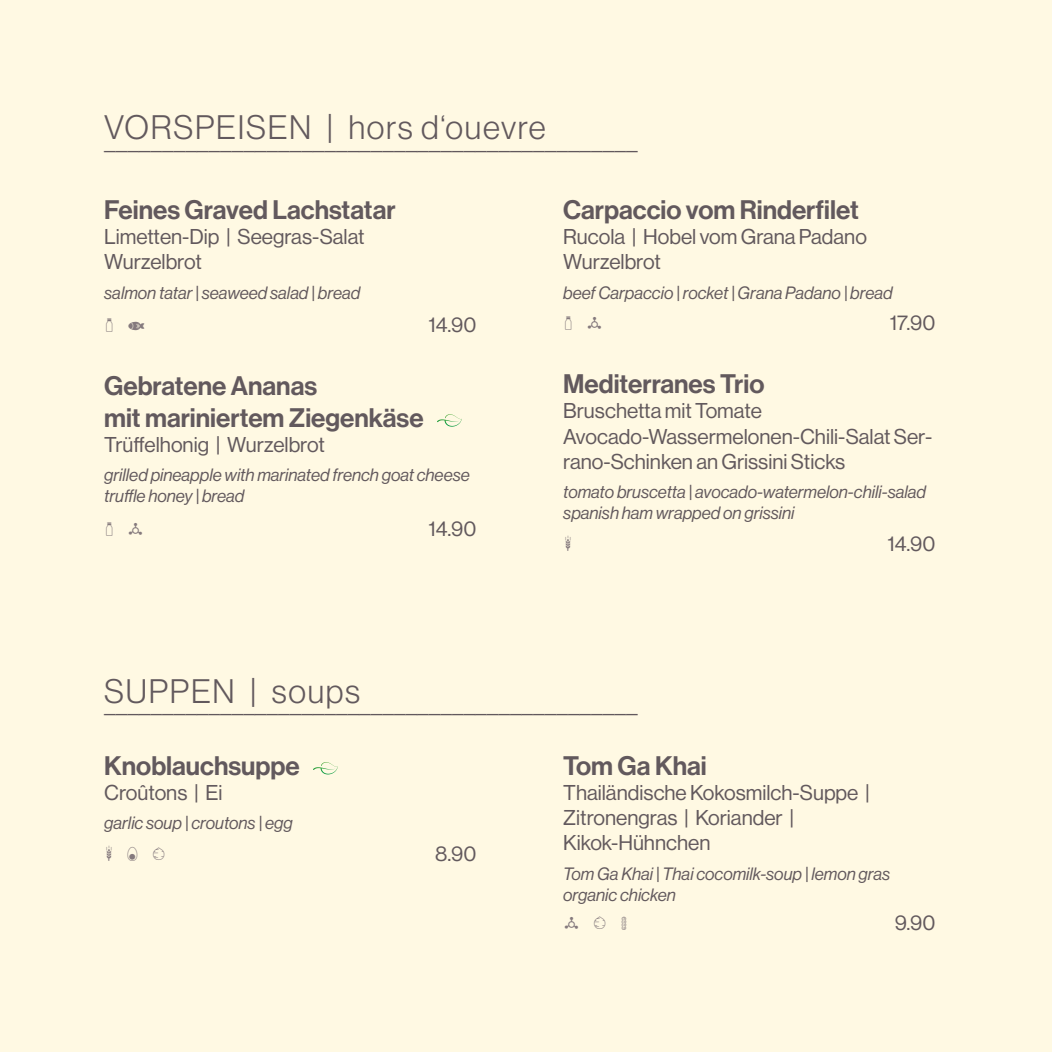
<style>
.page{position:relative;width:1052px;height:1052px;background:#fff9e3}
.page>*{position:absolute;margin:0;border:0;box-sizing:border-box;transform-origin:0 0}
.t1{font:33.25px "N Haas Grotesk DS Pro 45 Lt";letter-spacing:.05em;color:#62595d}
.t2{font:31.5px "N Haas Grotesk DS Pro 35 X Lt";color:#62595d}
.t3{font:26.25px/31.5px "N Haas Grotesk DS Pro 65 Md";color:#62595d}
.t4{font:21px/25.2px "N Haas Grotesk DS Pro 55 Rg";color:#62595d}
.t5{font:21px "Allergiker";color:#857a7d}
.t6{font:17.5px/21px "N Haas Grotesk DS Pro 56 It";color:#62595d}
</style>
<div class="page">
<svg style="left:437px;top:414px;width:25px;height:13px"></svg>
<svg style="left:313px;top:762px;width:25px;height:12px"></svg>
<h1 class="t1" style="left:104px;top:109px;width:443px">VORSPEISEN | hors d‘ouevre</h1>
<h2 class="t2" style="left:104px;top:118px;width:535px">______________________________________________</h2>
<p class="t3" style="left:104px;top:194px;width:293px">Feines Graved Lachstatar</p>
<p class="t4" style="left:104px;top:224px;width:262px">Limetten-Dip | Seegras-Salat<br>Wurzelbrot</p>
<p class="t6" style="left:104px;top:282px;width:258px">salmon tatar | seaweed salad | bread</p>
<p class="t5" style="left:104px;top:313px;width:43px">C F</p>
<p class="t4" style="left:428px;top:312px;width:49px">14.90</p>
<p class="t3" style="left:104px;top:371px;width:321px">Gebratene Ananas<br>mit mariniertem Ziegenkäse</p>
<p class="t4" style="left:104px;top:432px;width:222px">Trüffelhonig | Wurzelbrot</p>
<p class="t6" style="left:104px;top:465px;width:367px">grilled pineapple with marinated french goat cheese truffle honey | bread</p>
<p class="t5" style="left:104px;top:516px;width:41px">C G</p>
<p class="t4" style="left:428px;top:516px;width:49px">14.90</p>
<p class="t3" style="left:563px;top:194px;width:297px">Carpaccio vom Rinderfilet</p>
<p class="t4" style="left:563px;top:224px;width:305px">Rucola | Hobel vom Grana Padano<br>Wurzelbrot</p>
<p class="t6" style="left:563px;top:282px;width:331px">beef Carpaccio | rocket | Grana Padano | bread</p>
<p class="t5" style="left:563px;top:310px;width:41px">C G</p>
<p class="t4" style="left:890px;top:310px;width:47px">17.90</p>
<p class="t3" style="left:563px;top:368px;width:203px">Mediterranes Trio</p>
<p class="t4" style="left:563px;top:398px;width:370px">Bruschetta mit Tomate<br>Avocado-Wassermelonen-Chili-Salat Ser&shy;rano-Schinken an Grissini Sticks</p>
<p class="t6" style="left:563px;top:481px;width:364px">tomato bruscetta | avocado-watermelon-chili-salad spanish ham wrapped on grissini</p>
<p class="t5" style="left:563px;top:531px;width:11px">A</p>
<p class="t4" style="left:887px;top:531px;width:49px">14.90</p>
<h1 class="t1" style="left:104px;top:672px;width:257px">SUPPEN | soups</h1>
<h2 class="t2" style="left:104px;top:681px;width:535px">______________________________________________</h2>
<p class="t3" style="left:104px;top:750px;width:197px">Knoblauchsuppe</p>
<p class="t4" style="left:104px;top:780px;width:120px">Croûtons | Ei</p>
<p class="t6" style="left:104px;top:812px;width:190px">garlic soup | croutons | egg</p>
<p class="t5" style="left:104px;top:841px;width:63px">A B H</p>
<p class="t4" style="left:435px;top:841px;width:43px">8.90</p>
<p class="t3" style="left:563px;top:750px;width:145px">Tom Ga Khai</p>
<p class="t4" style="left:563px;top:780px;width:308px">Thailändische Kokosmilch-Suppe |<br>Zitronengras | Koriander |<br>Kikok-Hühnchen</p>
<p class="t6" style="left:563px;top:863px;width:329px">Tom Ga Khai | Thai cocomilk-soup | lemon gras organic chicken</p>
<p class="t5" style="left:563px;top:910px;width:67px">G H D</p>
<p class="t4" style="left:895px;top:910px;width:42px">9.90</p>
</div>
